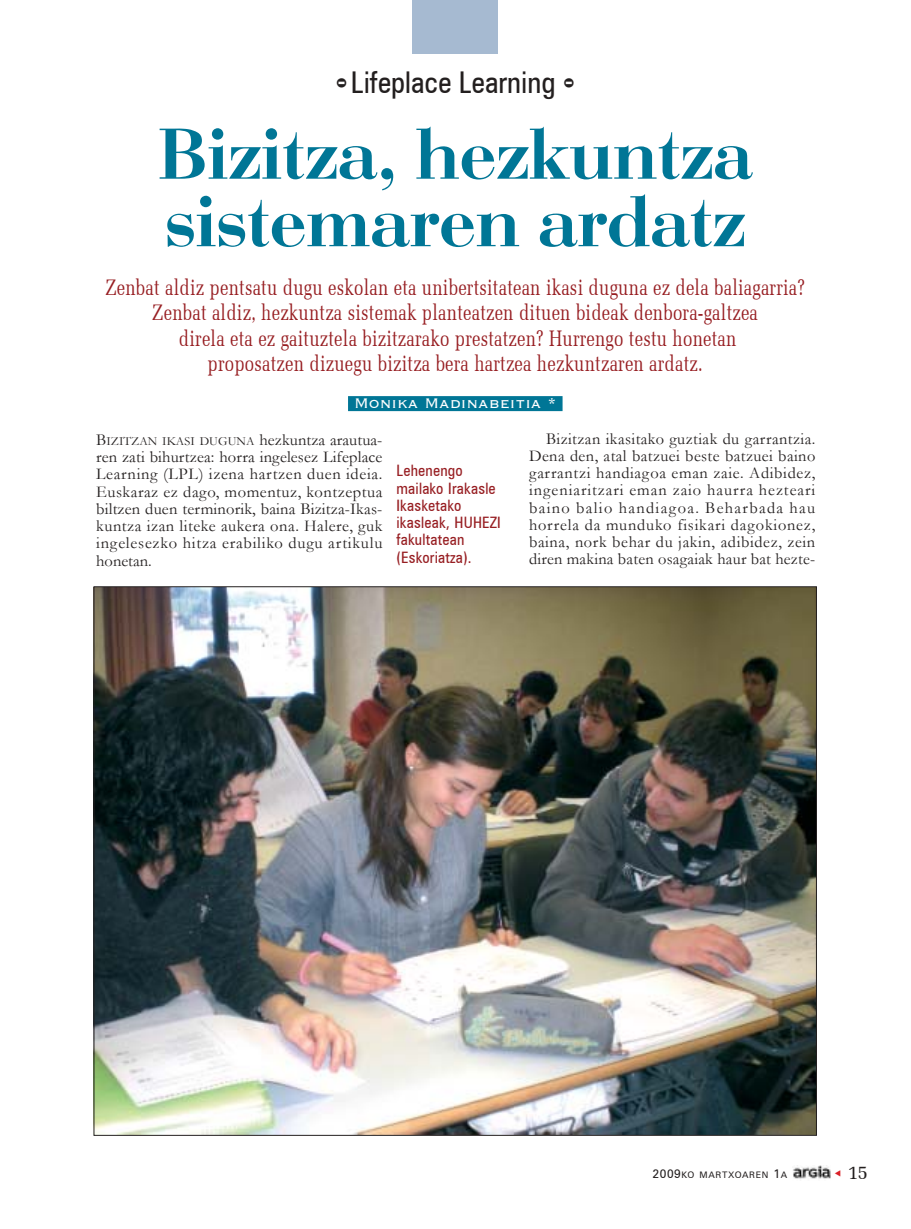
<style>
.page{position:relative;width:911px;height:1229px;background:#fff}
.page>*{position:absolute;margin:0;border:0;box-sizing:border-box;transform-origin:0 0}
.t1{font:75px/67.5px "Bodoni";color:#007696}
.t2{font:30px "Zurich Cn BT";color:#231f1f}
.t3{font:22.5px/25.5px "Memoir Condensed";letter-spacing:.005em;color:#971e22;text-align:center}
.t4{font:19.5px "Memoir";color:#231f1f}
.t5{font:18px "Copprpl Goth BT";color:#fff}
.t6{font:16.5px/17.2px "Garamond";letter-spacing:.04em;color:#231f1f;text-align:justify}
.t7{font:15.75px/17.2px "Zurich Cn BT";letter-spacing:.015em;color:#971e22}
.t8{font:9px "Zurich BT";letter-spacing:.075em;color:#231f1f}
.s1{font-family:"Bodiac";font-size:27px}
.s2{font-size:12.3px}
.s3{font-size:12px}
</style>
<div class="page">
<div style="left:348px;top:396px;width:214px;height:15px;background:#007696"></div>
<img style="left:793px;top:1165px;width:37px;height:14px">
<div style="left:412px;top:0;width:86px;height:54px;background:#a6bad1"></div>
<img style="left:96px;top:588px;width:718px;height:545px">
<h2 class="t2" style="left:335px;top:64px;width:241px"><span class="s1">-</span> Lifeplace Learning <span class="s1">-</span></h2>
<h1 class="t1" style="left:158px;top:128px;width:596px">Bizitza, hezkuntza sistemaren ardatz</h1>
<p class="t3" style="left:105px;top:275px;width:701px">Zenbat aldiz pentsatu dugu eskolan eta unibertsitatean ikasi duguna ez dela baliagarria?<br>Zenbat aldiz, hezkuntza sistemak planteatzen dituen bideak denbora-galtzea<br>direla eta ez gaituztela bizitzarako prestatzen? Hurrengo testu honetan<br>proposatzen dizuegu bizitza bera hartzea hezkuntzaren ardatz.</p>
<p class="t5" style="left:354px;top:393px;width:204px">Monika Madinabeitia *</p>
<p class="t6" style="left:96px;top:431px;width:288px">B<span class="s2">IZITZAN IKASI DUGUNA</span> hezkuntza arautua&shy;ren zati bihurtzea: horra ingelesez Lifeplace Learning (LPL) izena hartzen duen ideia.<br>Euskaraz ez dago, momentuz, kontzeptua biltzen duen terminorik, baina Bizitza-Ikas&shy;kuntza izan liteke aukera ona. Halere, guk ingelesezko hitza erabiliko dugu artikulu honetan.</p>
<p class="t7" style="left:396px;top:462px;width:106px">Lehenengo mailako Irakasle<br>Ikasketako ikasleak, HUHEZI fakultatean (Eskoriatza).</p>
<p class="t6" style="left:529px;top:430px;width:288px;text-indent:17px">Bizitzan ikasitako guztiak du garrantzia.<br>Dena den, atal batzuei beste batzuei baino garrantzi handiagoa eman zaie. Adibidez, ingeniaritzari eman zaio haurra hezteari baino balio handiagoa. Beharbada hau horrela da munduko fisikari dagokionez, baina, nork behar du jakin, adibidez, zein diren makina baten osagaiak haur bat hezte-</p>
<p class="t8" style="left:652px;top:1169px;width:136px"><span class="s3">2009</span>KO MARTXOAREN <span class="s3">1</span>A</p>
<p class="t4" style="left:847px;top:1161px;width:22px">15</p>
</div>
